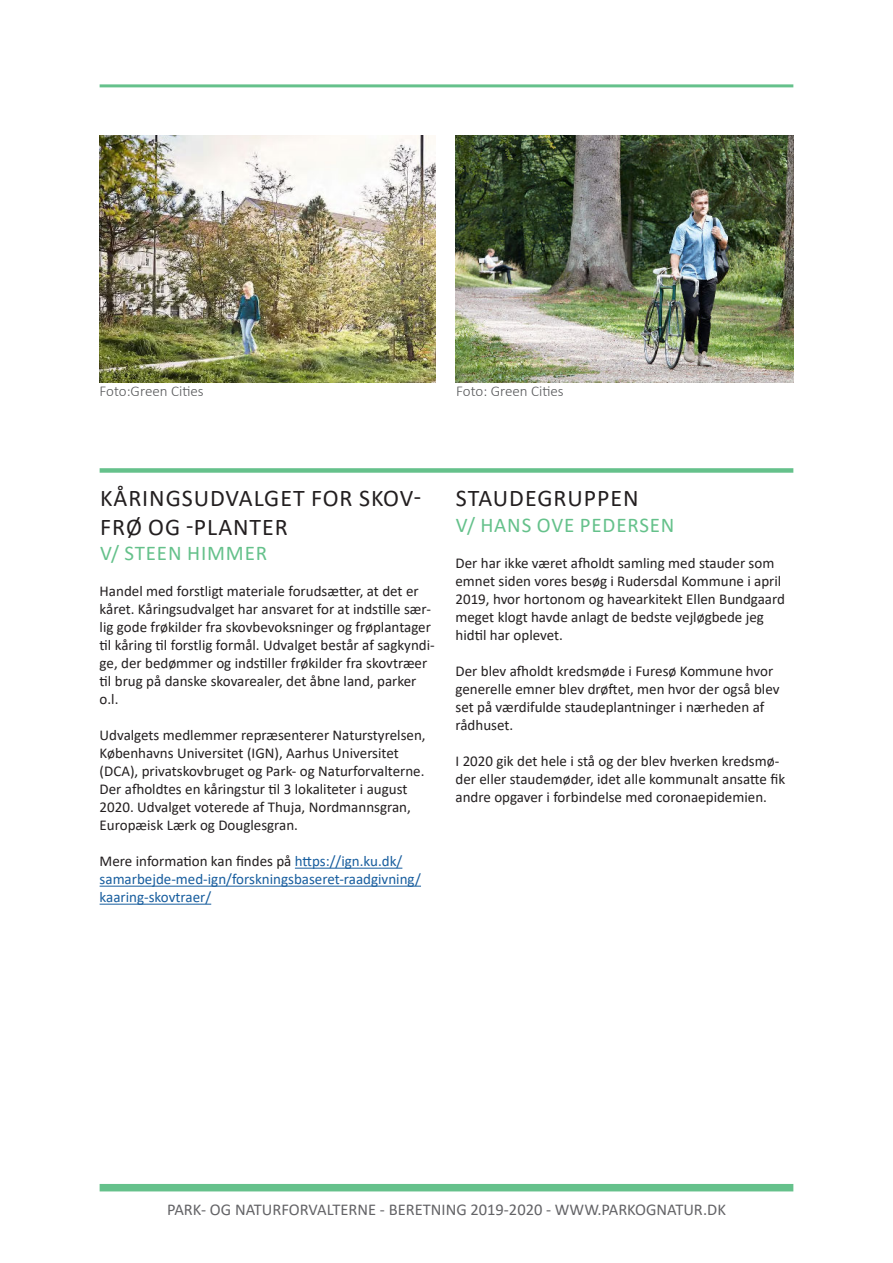
<style>
.page{position:relative;width:893px;height:1263px;background:#fff}
.page>*{position:absolute;margin:0;border:0;box-sizing:border-box;transform-origin:0 0}
.t1{font:24px/28.8px "Calibri";letter-spacing:.04em;color:#231f20}
.t2{font:21px "Calibri";letter-spacing:.04em;color:#65c18b}
.t3{font:16.5px "Calibri";color:#636366}
.t4{font:15px/18px "Calibri";color:#231f20}
.t5{font:15px/18px "Calibri";color:#175d9e}
.t6{font:300 15px "Calibri";color:#57585a}
.s1{color:#231f20}
</style>
<div class="page">
<hr style="left:100px;top:84px;width:693px;height:3px;background:#65c18b">
<div style="left:100px;top:1184px;width:693px;height:7px;background:#65c18b"></div>
<div style="left:100px;top:468px;width:693px;height:5px;background:#65c18b"></div>
<hr style="left:295px;top:868px;width:107px;height:1px;background:#175d9e">
<hr style="left:100px;top:886px;width:321px;height:1px;background:#175d9e">
<hr style="left:100px;top:904px;width:111px;height:1px;background:#175d9e">
<img style="left:100px;top:135px;width:336px;height:248px">
<img style="left:455px;top:135px;width:338px;height:248px">
<p class="t6" style="left:100px;top:382px;width:106px">Foto:Green Cities</p>
<p class="t6" style="left:456px;top:382px;width:109px">Foto: Green Cities</p>
<h1 class="t1" style="left:100px;top:483px;width:323px">KÅRINGSUDVALGET FOR SKOV-<br>FRØ OG -PLANTER</h1>
<h2 class="t2" style="left:100px;top:539px;width:169px">V/ STEEN HIMMER</h2>
<p class="t4" style="left:100px;top:582px;width:337px">Handel med forstligt materiale forudsætter, at det er kåret. Kåringsudvalget har ansvaret for at indstille sær&shy;lig gode frøkilder fra skovbevoksninger og frøplantager til kåring til forstlig formål. Udvalget består af sagkyndi&shy;ge, der bedømmer og indstiller frøkilder fra skovtræer til brug på danske skovarealer, det åbne land, parker o.l.</p>
<p class="t4" style="left:100px;top:726px;width:327px">Udvalgets medlemmer repræsenterer Naturstyrelsen, Københavns Universitet (IGN), Aarhus Universitet (DCA), privatskovbruget og Park- og Naturforvalterne.<br>Der afholdtes en kåringstur til 3 lokaliteter i august 2020. Udvalget voterede af Thuja, Nordmannsgran, Europæisk Lærk og Douglesgran.</p>
<p class="t5" style="left:100px;top:852px;width:323px"><span class="s1">Mere information kan findes på</span> https://ign.ku.dk/ samarbejde-med-ign/forskningsbaseret-raadgivning/ kaaring-skovtraer/</p>
<h1 class="t1" style="left:456px;top:483px;width:184px">STAUDEGRUPPEN</h1>
<h2 class="t2" style="left:456px;top:510px;width:220px">V/ HANS OVE PEDERSEN</h2>
<p class="t4" style="left:455px;top:553px;width:331px">Der har ikke været afholdt samling med stauder som emnet siden vores besøg i Rudersdal Kommune i april 2019, hvor hortonom og havearkitekt Ellen Bundgaard meget klogt havde anlagt de bedste vejløgbede jeg hidtil har oplevet.</p>
<p class="t4" style="left:455px;top:661px;width:326px">Der blev afholdt kredsmøde i Furesø Kommune hvor generelle emner blev drøftet, men hvor der også blev set på værdifulde staudeplantninger i nærheden af rådhuset.</p>
<p class="t4" style="left:455px;top:751px;width:331px">I 2020 gik det hele i stå og der blev hverken kredsmø&shy;der eller staudemøder, idet alle kommunalt ansatte fik andre opgaver i forbindelse med coronaepidemien.</p>
<p class="t3" style="left:167px;top:1200px;width:560px">PARK- OG NATURFORVALTERNE - BERETNING 2019-2020 - WWW.PARKOGNATUR.DK</p>
</div>
